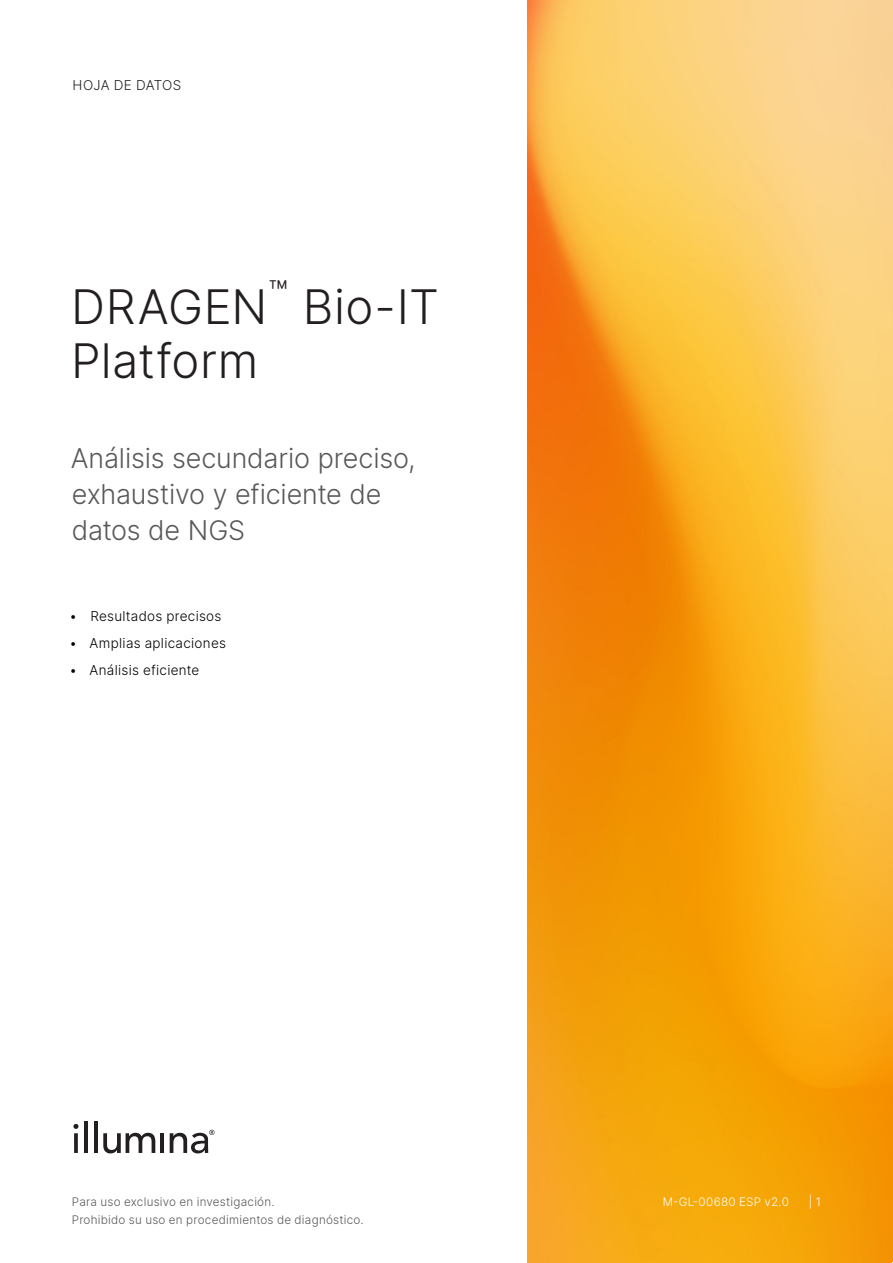
<style>
.page{position:relative;width:893px;height:1263px;background:#fff}
.page>*{position:absolute;margin:0;border:0;box-sizing:border-box;transform-origin:0 0}
.Title{font:300 47.25px/54px "Inter";letter-spacing:.01em;color:#231f20}
.Subtitle{font:300 27px/36px "Inter";letter-spacing:-.01em;color:#57585a}
.t1{font:300 13.5px "Inter";letter-spacing:.02em;color:#000}
.zz_Document_Type___S{font:300 13.5px "Inter";letter-spacing:.015em;color:#231f20}
.zz_For_Research_Only{font:300 11.7px "Inter";letter-spacing:.02em;color:#57585a}
.zz_Pub_Number{font:300 11.7px "Inter";letter-spacing:.025em;color:#fff}
</style>
<div class="page">
<img style="left:527px;top:0;width:366px;height:1263px">
<svg style="left:74px;top:1133px;width:4px;height:20px"></svg>
<hr style="left:84px;top:1121px;width:4px;height:32px;background:#231f20">
<hr style="left:94px;top:1121px;width:4px;height:32px;background:#231f20">
<svg style="left:103px;top:1133px;width:52px;height:21px"></svg>
<hr style="left:160px;top:1133px;width:4px;height:20px;background:#231f20">
<svg style="left:73px;top:1124px;width:5px;height:5px"></svg>
<svg style="left:170px;top:1130px;width:44px;height:23px"></svg>
<p class="zz_Document_Type___S" style="left:73px;top:76px;width:110px">HOJA DE DATOS</p>
<p class="Title" style="left:71px;top:279px;width:369px">DRAGEN<sup>™</sup> Bio-IT<br>Platform</p>
<p class="Subtitle" style="left:71px;top:440px;width:346px">Análisis secundario preciso, exhaustivo y eficiente de datos de NGS</p>
<p class="t1" style="left:70px;top:606px;width:153px">• Resultados precisos</p>
<p class="t1" style="left:70px;top:633px;width:158px">• Amplias aplicaciones</p>
<p class="t1" style="left:70px;top:660px;width:131px">• Análisis eficiente</p>
<p class="zz_For_Research_Only" style="left:72px;top:1193px;width:204px">Para uso exclusivo en investigación.</p>
<p class="zz_Pub_Number" style="left:663px;top:1193px;width:128px">M-GL-00680 ESP v2.0</p>
<p class="zz_For_Research_Only" style="left:72px;top:1211px;width:293px">Prohibido su uso en procedimientos de diagnóstico.</p>
<p class="zz_Pub_Number" style="left:809px;top:1193px;width:14px">| 1</p>
</div>
